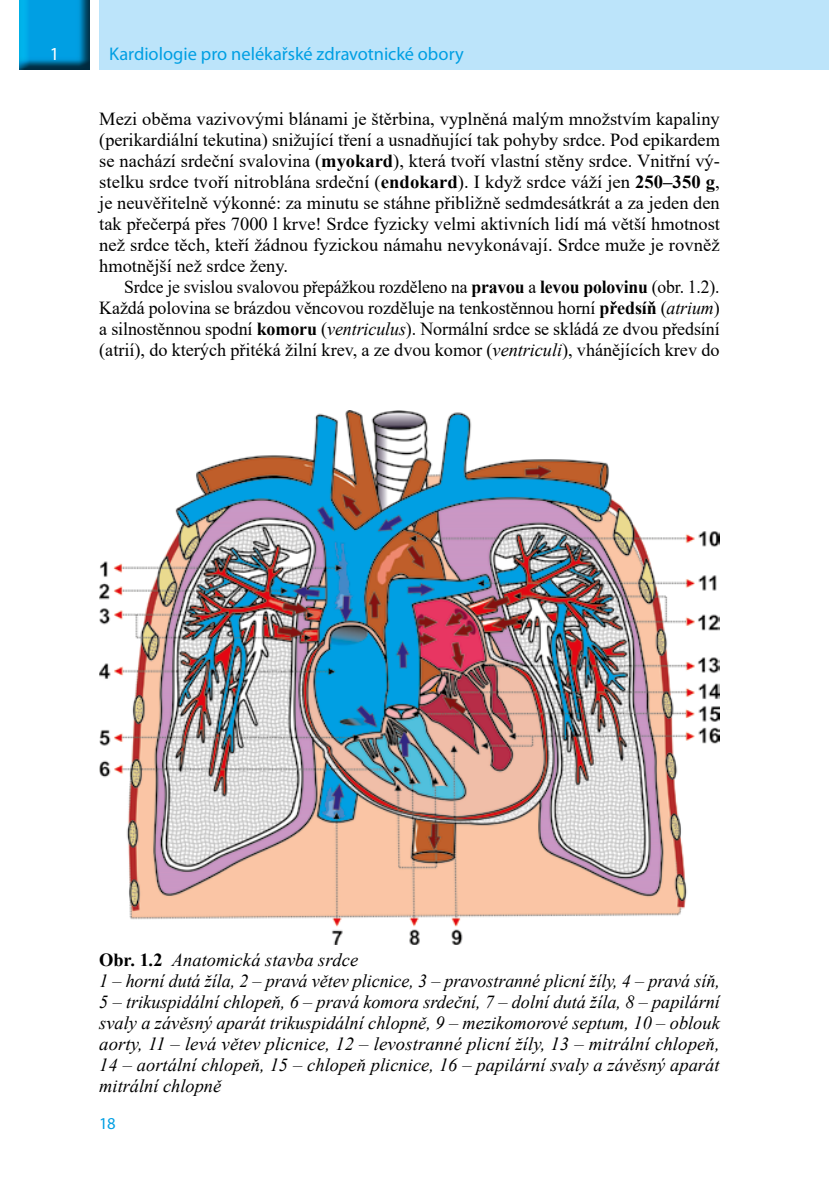
<style>
.page{position:relative;width:829px;height:1191px;background:#fff}
.page>*{position:absolute;margin:0;border:0;box-sizing:border-box;transform-origin:0 0}
.t1{font:18.38px/21px "Times New Roman";color:#000;text-align:justify}
.t2{font:italic 18.38px/21px "Times New Roman";color:#000}
.t3{font:18.38px/21px "Times New Roman";color:#000;text-align:justify;scale:.96 1}
.t4{font:18.38px "Myriad Pro";color:#009fe3}
.t5{font:18.38px "Myriad Pro";color:#fff}
.t6{font:16.62px "Myriad Pro";color:#009fe3}
.s1{font-weight:700}
.s2{font-style:italic}
.s3{font-weight:700;font-style:normal}
</style>
<div class="page">
<div style="left:99px;top:0;width:729px;height:69px;background:#bce4fa"></div>
<img style="left:20px;top:0;width:69px;height:69px">
<img style="left:99px;top:410px;width:620px;height:534px">
<p class="t5" style="left:50px;top:42px;width:11px">1</p>
<p class="t4" style="left:109px;top:42px;width:356px">Kardiologie pro nelékařské zdravotnické obory</p>
<p class="t1" style="left:99px;top:108px;width:622px">Mezi oběma vazivovými blánami je štěrbina, vyplněná malým množstvím kapaliny (perikardiální tekutina) snižující tření a usnadňující tak pohyby srdce. Pod epikardem se nachází srdeční svalovina (<span class="s1">myokard</span>), která tvoří vlastní stěny srdce. Vnitřní vý&shy;stelku srdce tvoří nitroblána srdeční (<span class="s1">endokard</span>). I když srdce váží jen <span class="s1">250–350 g</span>, je neuvěřitelně výkonné: za minutu se stáhne přibližně sedmdesátkrát a za jeden den tak přečerpá přes 7000 l krve! Srdce fyzicky velmi aktivních lidí má větší hmotnost než srdce těch, kteří žádnou fyzickou námahu nevykonávají. Srdce muže je rovněž hmotnější než srdce ženy.</p>
<p class="t3" style="left:99px;top:276px;width:647px;text-indent:25px">Srdce je svislou svalovou přepážkou rozděleno na <span class="s1">pravou</span> a <span class="s1">levou polovinu</span> (obr. 1.2).<br>Každá polovina se brázdou věncovou rozděluje na tenkostěnnou horní <span class="s1">předsíň</span> (<span class="s2">atrium</span>) a silnostěnnou spodní <span class="s1">komoru</span> (<span class="s2">ventriculus</span>). Normální srdce se skládá ze dvou předsíní (atrií), do kterých přitéká žilní krev, a ze dvou komor (<span class="s2">ventriculi</span>), vhánějících krev do</p>
<p class="t2" style="left:99px;top:948px;width:622px"><span class="s3">Obr. 1.2</span> Anatomická stavba srdce<br>1 – horní dutá žíla, 2 – pravá větev plicnice, 3 – pravostranné plicní žíly, 4 – pravá síň, 5 – trikuspidální chlopeň, 6 – pravá komora srdeční, 7 – dolní dutá žíla, 8 – papilární svaly a závěsný aparát trikuspidální chlopně, 9 – mezikomorové septum, 10 – oblouk aorty, 11 – levá větev plicnice, 12 – levostranné plicní žíly, 13 – mitrální chlopeň, 14 – aortální chlopeň, 15 – chlopeň plicnice, 16 – papilární svaly a závěsný aparát mitrální chlopně</p>
<p class="t6" style="left:99px;top:1113px;width:18px">18</p>
</div>
